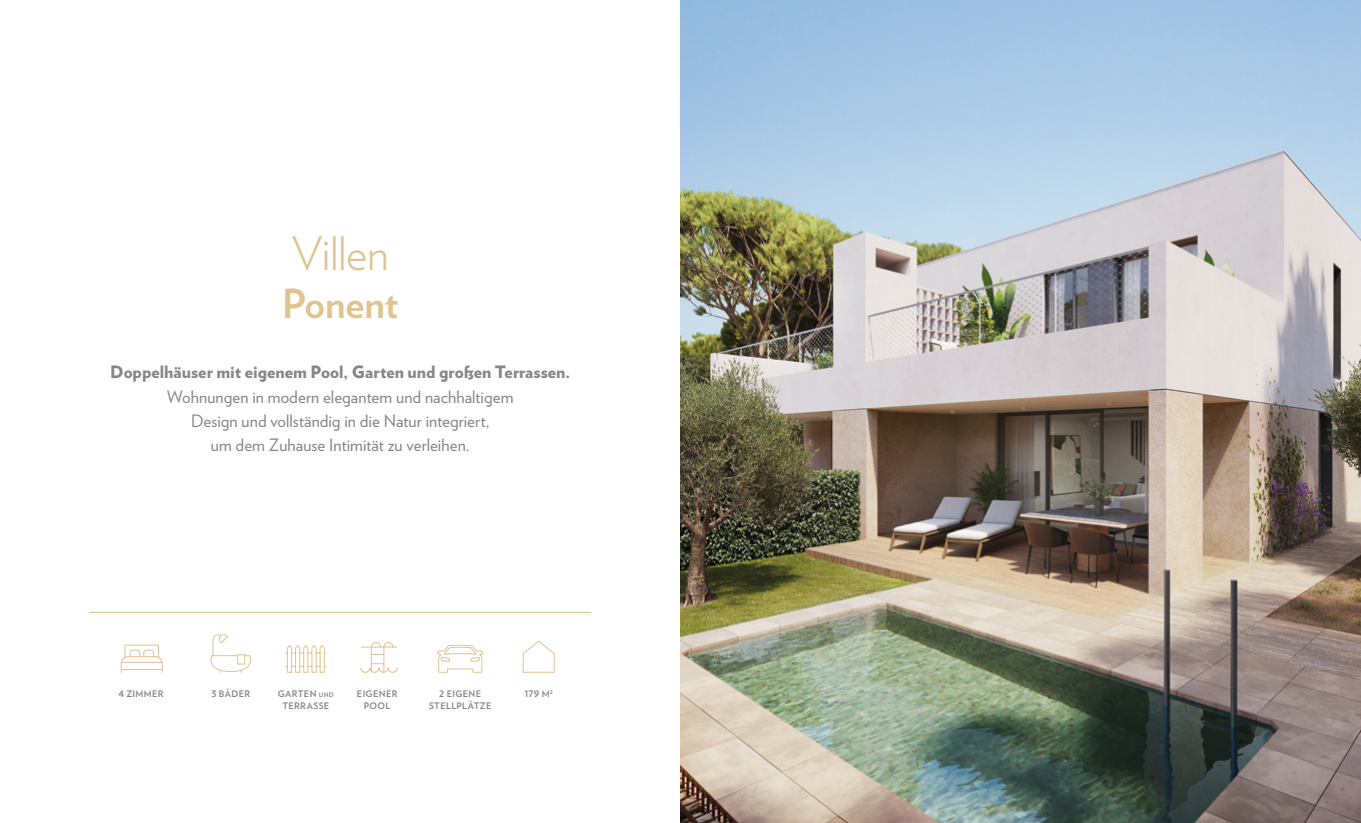
<style>
.page{position:relative;width:1361px;height:823px;background:#fff}
.page>*{position:absolute;margin:0;border:0;box-sizing:border-box;transform-origin:0 0}
.t1{font:300 46px "Verlag";letter-spacing:-.01em;color:#dfc490}
.t2{font:700 40px "Verlag";letter-spacing:-.005em;color:#dfc490}
.t3{font:17px/24px "Verlag";letter-spacing:.005em;color:#878787;text-align:center}
.t4{font:900 17px "Verlag";color:#878787}
.t5{font:700 9px/12px "Verlag";letter-spacing:.04em;color:#878787;text-align:center}
.s1{font-size:6.3px}
</style>
<div class="page">
<img style="left:680px;top:0;width:681px;height:822px">
<hr style="left:89px;top:611px;width:502px;height:1px;background:#dfc490">
<svg style="left:120px;top:644px;width:43px;height:29px"></svg>
<svg style="left:522px;top:640px;width:33px;height:33px"></svg>
<svg style="left:437px;top:644px;width:47px;height:29px"></svg>
<svg style="left:360px;top:642px;width:38px;height:31px"></svg>
<svg style="left:285px;top:645px;width:42px;height:28px"></svg>
<svg style="left:210px;top:634px;width:41px;height:39px"></svg>
<div style="left:237px;top:653px;width:8px;height:11px;background:#fff;border:1px solid #dfc490"></div>
<h1 class="t1" style="left:291px;top:220px;width:99px">Villen</h1>
<h2 class="t2" style="left:282px;top:272px;width:118px">Ponent</h2>
<p class="t4" style="left:110px;top:358px;width:461px">Doppelhäuser mit eigenem Pool, Garten und großen Terrassen.</p>
<p class="t3" style="left:167px;top:383px;width:348px">Wohnungen in modern elegantem und nachhaltigem<br>Design und vollständig in die Natur integriert,<br>um dem Zuhause Intimität zu verleihen.</p>
<p class="t5" style="left:211px;top:686px;width:40px">3 BÄDER</p>
<p class="t5" style="left:429px;top:686px;width:64px">2 EIGENE<br>STELLPLÄTZE</p>
<p class="t5" style="left:118px;top:686px;width:47px">4 ZIMMER</p>
<p class="t5" style="left:524px;top:686px;width:30px">179 M<sup>2</sup></p>
<p class="t5" style="left:278px;top:686px;width:57px">GARTEN <span class="s1">und<br></span>TERRASSE</p>
<p class="t5" style="left:357px;top:686px;width:42px">EIGENER<br>POOL</p>
</div>
